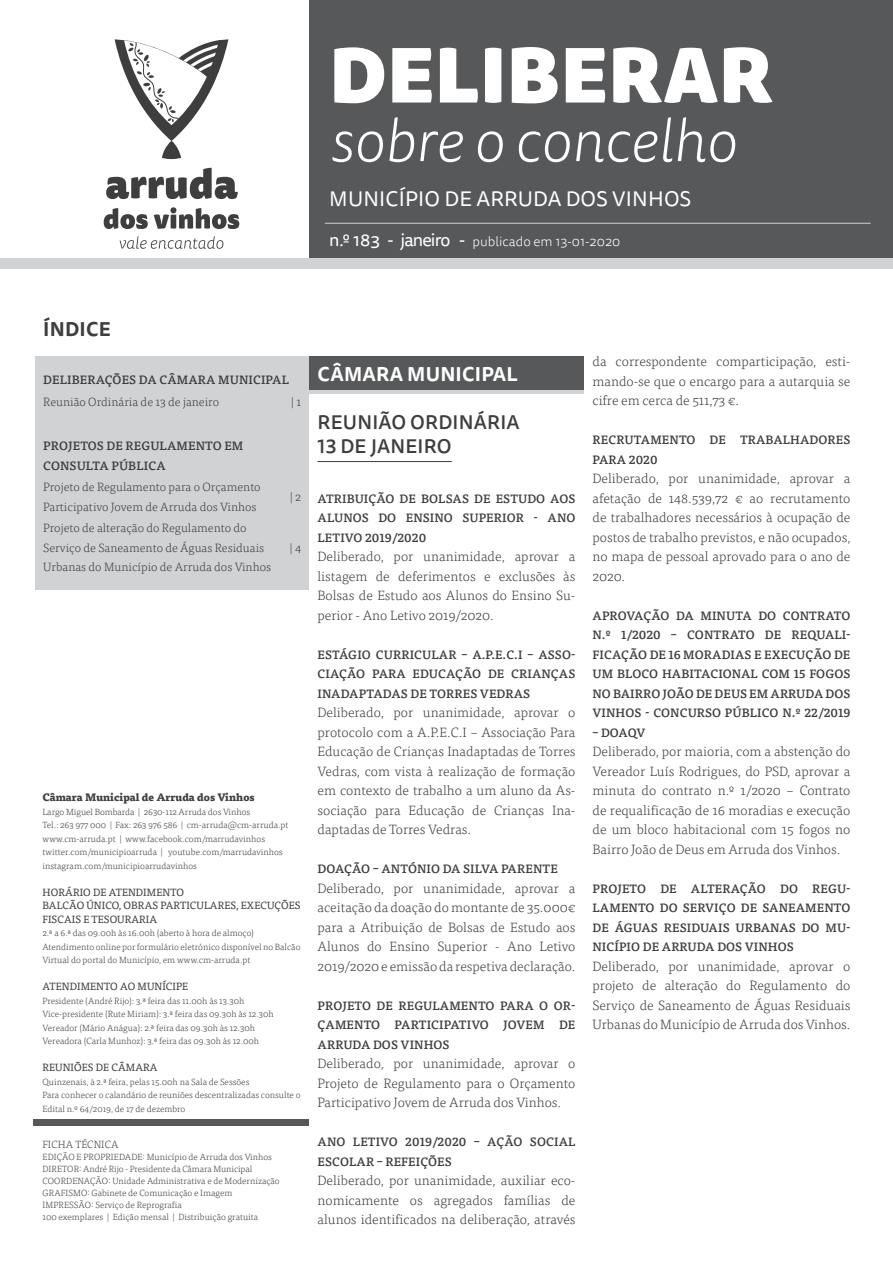
<style>
.page{position:relative;width:893px;height:1263px;background:#fff}
.page>*{position:absolute;margin:0;border:0;box-sizing:border-box;transform-origin:0 0}
.t1{font:900 75px "Tisa Sans Pro";letter-spacing:.01em;color:#fff}
.t2{font:italic 300 60px "Tisa Sans Pro";color:#fff}
.t3{font:21px "Tisa Sans Pro";letter-spacing:.01em;color:#fff}
.data_reunião{font:500 19.5px "Tisa Sans Pro";letter-spacing:.01em;color:#3e3e3f}
.texto{font:700 19.5px "Tisa Sans Pro";letter-spacing:.01em;color:#fff}
.t4{font:700 19.5px "Tisa Sans Pro";letter-spacing:.01em;color:#3e3e3f}
.texto-2{font:300 13.5px/19.5px "Tisa Pro";color:#3e3e3f;text-align:justify}
.t5{font:300 13.5px "Tisa Sans Pro";color:#fff}
.texto-3{font:500 12px/19.5px "Tisa Pro";letter-spacing:.01em;color:#3e3e3f;text-align:justify}
.texto_tabela{font:300 12px/19.5px "Tisa Pro";color:#3e3e3f}
.justificado{font:10.5px/13.5px "Tisa Pro";letter-spacing:.01em;color:#3e3e3f}
.justificado-2{font:800 10.5px "Tisa Pro";color:#3e3e3f}
.justificado-3{font:300 10.5px "Tisa Pro";letter-spacing:.01em;color:#3e3e3f}
.justificado-4{font:300 9px/13.5px "Tisa Pro";color:#3e3e3f}
.s1{font-weight:400;font-size:18px}
</style>
<div class="page">
<div style="left:309px;top:0;width:584px;height:268px;background:#57585a"></div>
<div style="left:0;top:258px;width:893px;height:11px;background:#d1d2d4"></div>
<div style="left:309px;top:360px;width:275px;height:34px;background:#d1d2d4"></div>
<div style="left:309px;top:356px;width:275px;height:34px;background:#57585a"></div>
<hr style="left:317px;top:461px;width:135px;height:1px;background:#3e3e3f">
<div style="left:33px;top:1119px;width:276px;height:7px;background:#57585a"></div>
<svg style="left:115px;top:39px;width:113px;height:120px"></svg>
<svg style="left:106px;top:168px;width:132px;height:31px"></svg>
<svg style="left:104px;top:208px;width:44px;height:21px"></svg>
<svg style="left:154px;top:207px;width:85px;height:22px"></svg>
<svg style="left:120px;top:236px;width:103px;height:13px"></svg>
<hr style="left:325px;top:223px;width:546px;height:1px;background:#d1d2d4">
<div style="left:35px;top:356px;width:274px;height:234px;background:#d1d2d4"></div>
<p class="t1" style="left:330px;top:15px;width:445px">DELIBERAR</p>
<p class="t2" style="left:329px;top:102px;width:408px">sobre o concelho</p>
<p class="t3" style="left:329px;top:185px;width:364px">MUNICÍPIO DE ARRUDA DOS VINHOS</p>
<p class="t5" style="left:329px;top:232px;width:293px"><span class="s1">n.º 183 - janeiro -</span> publicado em 13-01-2020</p>
<p class="t4" style="left:43px;top:315px;width:69px">ÍNDICE</p>
<p class="texto-3" style="left:43px;top:369px;width:247px">DELIBERAÇÕES DA CÂMARA MUNICIPAL</p>
<p class="texto_tabela" style="left:43px;top:391px;width:178px">Reunião Ordinária de 13 de janeiro</p>
<p class="texto_tabela" style="left:291px;top:391px;width:12px">| 1</p>
<p class="texto-3" style="left:43px;top:436px;width:202px">PROJETOS DE REGULAMENTO EM<br>CONSULTA PÚBLICA</p>
<p class="texto_tabela" style="left:43px;top:477px;width:219px">Projeto de Regulamento para o Orçamento<br>Participativo Jovem de Arruda dos Vinhos</p>
<p class="texto_tabela" style="left:290px;top:487px;width:13px">| 2</p>
<p class="texto_tabela" style="left:43px;top:518px;width:229px">Projeto de alteração do Regulamento do<br>Serviço de Saneamento de Águas Residuais<br>Urbanas do Município de Arruda dos Vinhos</p>
<p class="texto_tabela" style="left:289px;top:537px;width:13px">| 4</p>
<p class="justificado-2" style="left:43px;top:789px;width:214px">Câmara Municipal de Arruda dos Vinhos</p>
<p class="justificado-4" style="left:43px;top:804px;width:209px">Largo Miguel Bombarda | 2630-112 Arruda dos Vinhos</p>
<p class="justificado-4" style="left:43px;top:818px;width:247px">Tel.: 263 977 000 | Fax: 263 976 586 | cm-arruda@cm-arruda.pt</p>
<p class="justificado-4" style="left:43px;top:831px;width:224px">www.cm-arruda.pt | www.facebook.com/marrudavinhos</p>
<p class="justificado-4" style="left:43px;top:845px;width:242px">twitter.com/municipioarruda | youtube.com/marrudavinhos</p>
<p class="justificado-4" style="left:43px;top:858px;width:156px">instagram.com/municipioarrudavinhos</p>
<p class="justificado" style="left:43px;top:885px;width:143px">HORÁRIO DE ATENDIMENTO</p>
<p class="justificado" style="left:43px;top:898px;width:259px">BALCÃO ÚNICO, OBRAS PARTICULARES, EXECUÇÕES<br>FISCAIS E TESOURARIA</p>
<p class="justificado-4" style="left:43px;top:926px;width:213px">2.ª a 6.ª das 09.00h às 16.00h (aberto à hora de almoço)</p>
<p class="justificado-4" style="left:43px;top:939px;width:259px">Atendimento online por formulário eletrónico disponível no Balcão<br>Virtual do portal do Município, em www.cm-arruda.pt</p>
<p class="justificado" style="left:43px;top:979px;width:147px">ATENDIMENTO AO MUNÍCIPE</p>
<p class="justificado-4" style="left:43px;top:993px;width:203px">Presidente (André Rijo): 3.ª feira das 11.00h às 13.30h</p>
<p class="justificado-4" style="left:43px;top:1007px;width:233px">Vice-presidente (Rute Miriam): 3.ª feira das 09.30h às 12.30h</p>
<p class="justificado-4" style="left:43px;top:1020px;width:214px">Vereador (Mário Anágua): 2.ª feira das 09.30h às 12.30h</p>
<p class="justificado-4" style="left:43px;top:1034px;width:218px">Vereadora (Carla Munhoz): 3.ª feira das 09.30h às 12.00h</p>
<p class="justificado" style="left:43px;top:1060px;width:117px">REUNIÕES DE CÂMARA</p>
<p class="justificado-4" style="left:43px;top:1074px;width:208px">Quinzenais, à 2.ª feira, pelas 15.00h na Sala de Sessões</p>
<p class="justificado-4" style="left:43px;top:1088px;width:259px">Para conhecer o calandário de reuniões descentralizadas consulte o<br>Edital n.º 64/2019, de 17 de dezembro</p>
<p class="justificado-3" style="left:43px;top:1137px;width:77px">FICHA TÉCNICA</p>
<p class="justificado-4" style="left:43px;top:1149px;width:231px">EDIÇÃO E PROPRIEDADE: Município de Arruda dos Vinhos</p>
<p class="justificado-4" style="left:43px;top:1161px;width:211px">DIRETOR: André Rijo - Presidente da Câmara Municipal</p>
<p class="justificado-4" style="left:43px;top:1173px;width:239px">COORDENAÇÃO: Unidade Administrativa e de Modernização</p>
<p class="justificado-4" style="left:43px;top:1185px;width:191px">GRAFISMO: Gabinete de Comunicação e Imagem</p>
<p class="justificado-4" style="left:43px;top:1197px;width:141px">IMPRESSÃO: Serviço de Reprografia</p>
<p class="justificado-4" style="left:43px;top:1209px;width:217px">100 exemplares | Edição mensal | Distribuição gratuita</p>
<p class="texto" style="left:318px;top:359px;width:202px">CÂMARA MUNICIPAL</p>
<p class="data_reunião" style="left:318px;top:409px;width:204px">REUNIÃO ORDINÁRIA</p>
<p class="data_reunião" style="left:317px;top:433px;width:136px">13 DE JANEIRO</p>
<p class="texto-3" style="left:318px;top:488px;width:259px">ATRIBUIÇÃO DE BOLSAS DE ESTUDO AOS ALUNOS DO ENSINO SUPERIOR - ANO LETIVO 2019/2020</p>
<p class="texto-2" style="left:317px;top:546px;width:259px">Deliberado, por unanimidade, aprovar a listagem de deferimentos e exclusões às Bolsas de Estudo aos Alunos do Ensino Su&shy;perior - Ano Letivo 2019/2020.</p>
<p class="texto-3" style="left:318px;top:644px;width:259px">ESTÁGIO CURRICULAR – A.P.E.C.I – ASSO-CIAÇÃO PARA EDUCAÇÃO DE CRIANÇAS INADAPTADAS DE TORRES VEDRAS</p>
<p class="texto-2" style="left:317px;top:702px;width:259px">Deliberado, por unanimidade, aprovar o protocolo com a A.P.E.C.I – Associação Para Educação de Crianças Inadaptadas de Torres Vedras, com vista à realização de formação em contexto de trabalho a um aluno da As&shy;sociação para Educação de Crianças Ina&shy;daptadas de Torres Vedras.</p>
<p class="texto-3" style="left:318px;top:858px;width:242px">DOAÇÃO – ANTÓNIO DA SILVA PARENTE</p>
<p class="texto-2" style="left:317px;top:877px;width:259px">Deliberado, por unanimidade, aprovar a aceitação da doação do montante de 35.000€ para a Atribuição de Bolsas de Estudo aos Alunos do Ensino Superior - Ano Letivo 2019/2020 e emissão da respetiva declaração.</p>
<p class="texto-3" style="left:318px;top:995px;width:259px">PROJETO DE REGULAMENTO PARA O OR-ÇAMENTO PARTICIPATIVO JOVEM DE ARRUDA DOS VINHOS</p>
<p class="texto-2" style="left:317px;top:1053px;width:259px">Deliberado, por unanimidade, aprovar o Projeto de Regulamento para o Orçamento Participativo Jovem de Arruda dos Vinhos.</p>
<p class="texto-3" style="left:318px;top:1131px;width:259px">ANO LETIVO 2019/2020 – AÇÃO SOCIAL<br>ESCOLAR – REFEIÇÕES</p>
<p class="texto-2" style="left:317px;top:1170px;width:259px">Deliberado, por unanimidade, auxiliar eco&shy;nomicamente os agregados famílias de alunos identificados na deliberação, através</p>
<p class="texto-2" style="left:592px;top:351px;width:259px">da correspondente comparticipação, esti&shy;mando-se que o encargo para a autarquia se cifre em cerca de 511,73 €.</p>
<p class="texto-3" style="left:593px;top:429px;width:259px">RECRUTAMENTO DE TRABALHADORES<br>PARA 2020</p>
<p class="texto-2" style="left:592px;top:468px;width:259px">Deliberado, por unanimidade, aprovar a afetação de 148.539,72 € ao recrutamento de trabalhadores necessários à ocupação de postos de trabalho previstos, e não ocupados, no mapa de pessoal aprovado para o ano de 2020.</p>
<p class="texto-3" style="left:593px;top:605px;width:259px">APROVAÇÃO DA MINUTA DO CONTRATO N.º 1/2020 – CONTRATO DE REQUALI-FICAÇÃO DE 16 MORADIAS E EXECUÇÃO DE UM BLOCO HABITACIONAL COM 15 FOGOS NO BAIRRO JOÃO DE DEUS EM ARRUDA DOS VINHOS - CONCURSO PÚBLICO N.º 22/2019</p>
<p class="texto-3" style="left:592px;top:722px;width:54px">– DOAQV</p>
<p class="texto-2" style="left:592px;top:741px;width:259px">Deliberado, por maioria, com a abstenção do Vereador Luís Rodrigues, do PSD, aprovar a minuta do contrato n.º 1/2020 – Contrato de requalificação de 16 moradias e execução de um bloco habitacional com 15 fogos no Bairro João de Deus em Arruda dos Vinhos.</p>
<p class="texto-3" style="left:593px;top:878px;width:259px">PROJETO DE ALTERAÇÃO DO REGU-LAMENTO DO SERVIÇO DE SANEAMENTO DE ÁGUAS RESIDUAIS URBANAS DO MU-NICÍPIO DE ARRUDA DOS VINHOS</p>
<p class="texto-2" style="left:592px;top:955px;width:259px">Deliberado, por unanimidade, aprovar o projeto de alteração do Regulamento do Serviço de Saneamento de Águas Residuais Urbanas do Município de Arruda dos Vinhos.</p>
</div>
